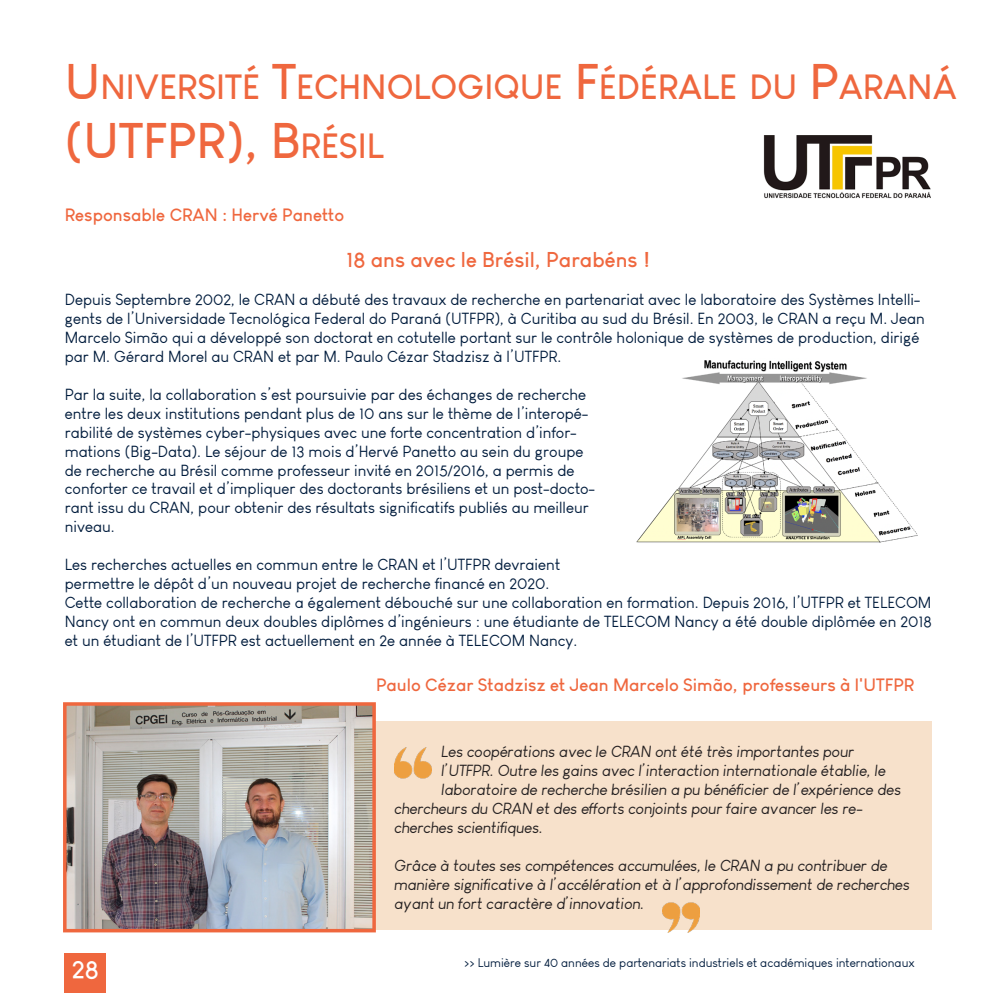
<style>
.page{position:relative;width:993px;height:993px;background:#fff}
.page>*{position:absolute;margin:0;border:0;box-sizing:border-box;transform-origin:0 0}
.t1{font:700 49px "Louis George Cafe";color:#ef673e}
.t2{font:700 34.3px "Louis George Cafe";color:#ef673e}
.t3{font:700 24.5px "Louis George Cafe";color:#fff}
.t4{font:700 21px "Louis George Cafe";color:#ef673e}
.t5{font:700 17.5px "Louis George Cafe";color:#ef673e}
.t6{font:15.75px/18.9px "Louis George Cafe";color:#001c3d}
.t7{font:italic 15.75px/18.9px "Louis George Cafe";color:#231f20}
.t8{font:12.25px "Louis George Cafe";color:#001c3d}
.s1{font-size:49px}
.s2{font-size:34.3px}
</style>
<div class="page">
<div style="left:374px;top:720px;width:557px;height:209px;background:#f7e1cb"></div>
<img style="left:662px;top:902px;width:37px;height:31px">
<img style="left:763px;top:135px;width:166px;height:63px">
<img style="left:68px;top:707px;width:303px;height:220px">
<div style="left:63px;top:702px;width:313px;height:230px;border:4px solid #ef673e"></div>
<img style="left:636px;top:360px;width:282px;height:183px">
<div style="left:65px;top:952px;width:41px;height:40px;background:#ef673e"></div>
<img style="left:394px;top:747px;width:37px;height:32px">
<p class="t2" style="left:65px;top:65px;width:893px"><span class="s1">U</span> NIVERSITÉ <span class="s1">T</span>ECHNOLOGIQUE <span class="s1">F</span>ÉDÉRALE DU <span class="s1">P</span>ARANÁ</p>
<p class="t1" style="left:65px;top:109px;width:320px">(UTFPR), B <span class="s2">RÉSIL</span></p>
<p class="t5" style="left:65px;top:204px;width:281px">Responsable CRAN : Hervé Panetto</p>
<p class="t4" style="left:346px;top:246px;width:305px">18 ans avec le Brésil, Parabéns !</p>
<p class="t6" style="left:65px;top:290px;width:861px">Depuis Septembre 2002, le CRAN a débuté des travaux de recherche en partenariat avec le laboratoire des Systèmes Intelli&shy;gents de l’Universidade Tecnológica Federal do Paraná (UTFPR), à Curitiba au sud du Brésil. En 2003, le CRAN a reçu M. Jean Marcelo Simão qui a développé son doctorat en cotutelle portant sur le contrôle holonique de systèmes de production, dirigé par M. Gérard Morel au CRAN et par M. Paulo Cézar Stadzisz à l’UTFPR.</p>
<p class="t6" style="left:65px;top:385px;width:531px">Par la suite, la collaboration s’est poursuivie par des échanges de recherche entre les deux institutions pendant plus de 10 ans sur le thème de l’interopé&shy;rabilité de systèmes cyber-physiques avec une forte concentration d’infor&shy;mations (Big-Data). Le séjour de 13 mois d’Hervé Panetto au sein du groupe de recherche au Brésil comme professeur invité en 2015/2016, a permis de conforter ce travail et d’impliquer des doctorants brésiliens et un post-docto&shy;rant issu du CRAN, pour obtenir des résultats significatifs publiés au meilleur niveau.</p>
<p class="t6" style="left:65px;top:555px;width:497px">Les recherches actuelles en commun entre le CRAN et l’UTFPR devraient permettre le dépôt d’un nouveau projet de recherche financé en 2020.</p>
<p class="t6" style="left:65px;top:592px;width:868px;text-align:justify">Cette collaboration de recherche a également débouché sur une collaboration en formation. Depuis 2016, l’UTFPR et TELECOM Nancy ont en commun deux doubles diplômes d’ingénieurs : une étudiante de TELECOM Nancy a été double diplômée en 2018 et un étudiant de l’UTFPR est actuellement en 2e année à TELECOM Nancy.</p>
<p class="t5" style="left:376px;top:673px;width:539px">Paulo Cézar Stadzisz et Jean Marcelo Simão, professeurs à l'UTFPR</p>
<p class="t7" style="left:441px;top:742px;width:414px">Les coopérations avec le CRAN ont été très importantes pour</p>
<p class="t7" style="left:441px;top:760px;width:446px">l’UTFPR. Outre les gains avec l’interaction internationale établie, le</p>
<p class="t7" style="left:441px;top:779px;width:461px">laboratoire de recherche brésilien a pu bénéflcier de l’expérience des</p>
<p class="t7" style="left:394px;top:798px;width:470px">chercheurs du CRAN et des efforts conjoints pour faire avancer les re-</p>
<p class="t7" style="left:394px;top:817px;width:150px">cherches scientiflques.</p>
<p class="t7" style="left:394px;top:855px;width:516px">Grâce à toutes ses compétences accumulées, le CRAN a pu contribuer de manière signiflcative à l’accélération et à l’approfondissement de recherches ayant un fort caractère d’innovation.</p>
<p class="t3" style="left:72px;top:953px;width:28px">28</p>
<p class="t8" style="left:463px;top:955px;width:452px">&gt;&gt; Lumière sur 40 années de partenariats industriels et académiques internationaux</p>
</div>
